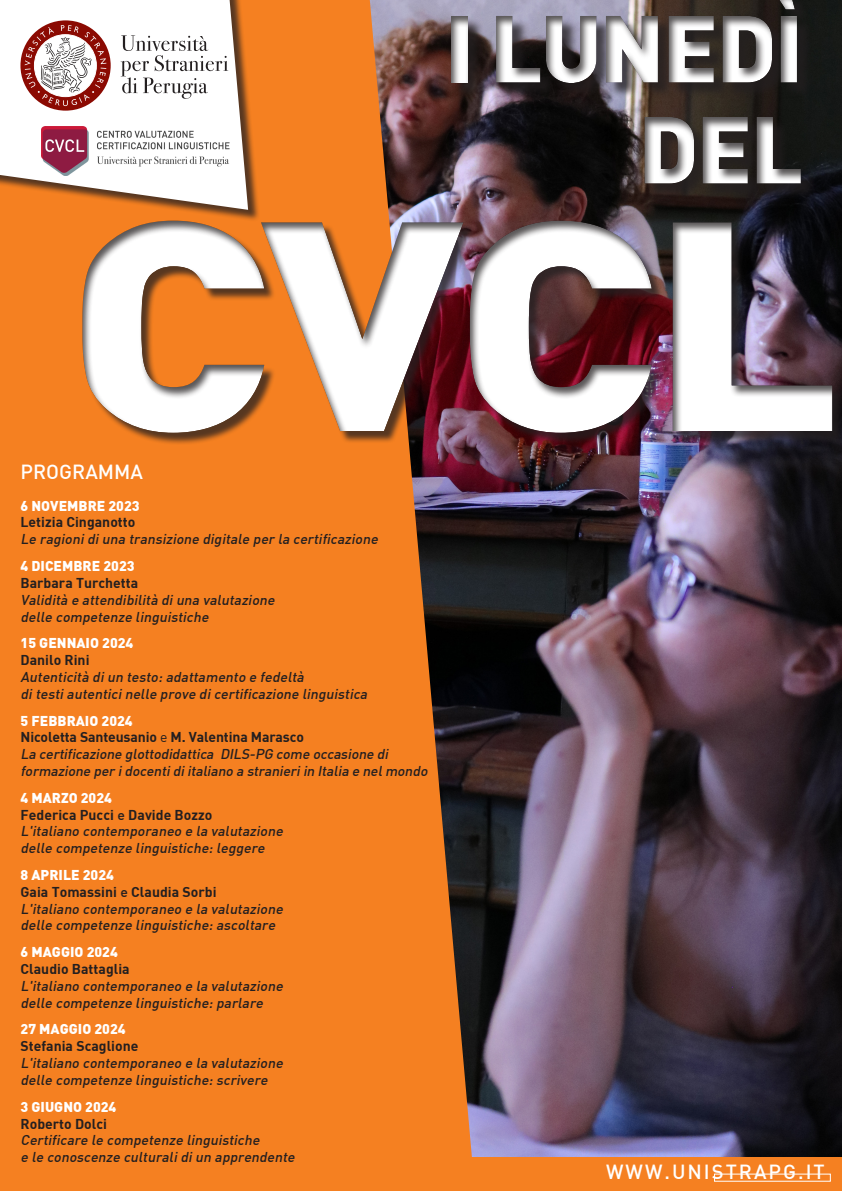
<style>
.page{position:relative;width:842px;height:1191px;background:#fff}
.page>*{position:absolute;margin:0;border:0;box-sizing:border-box;transform-origin:0 0}
.t1{font:900 293.1px "DIN";color:#fff;scale:1.15 1}
.t2{font:900 93.4px/101px "DIN";letter-spacing:-.03em;color:#fff;text-align:right}
.t3{font:500 20px "DIN";letter-spacing:.1em;color:#fff}
.t4{font:500 20px "DIN";color:#fff}
.t5{font:italic 500 14px "DIN";color:#231f20}
.t6{font:14px "DIN Bold";color:#231f20}
.t7{font:900 14px "DIN";color:#fff}
.s1{font-family:"DIN"}
.s2{font-family:"DIN";font-weight:500}
</style>
<div class="page">
<div style="left:0;top:1156px;width:842px;height:35px;background:#f58021"></div>
<img style="left:475px;top:491px;width:367px;height:665px">
<svg style="left:0;top:222px;width:475px;height:935px;background:#e57921"></svg>
<div style="left:247px;top:0;width:595px;height:255px;background:#231f20;opacity:.75"></div>
<div style="left:24px;top:128px;width:818px;height:363px;background:#231f20;opacity:.75"></div>
<div style="left:0;top:0;width:260px;height:222px;background:#231f20;opacity:.75"></div>
<svg style="left:0;top:0;width:248px;height:210px"></svg>
<svg style="left:20px;top:20px;width:91px;height:91px"></svg>
<svg style="left:121px;top:35px;width:107px;height:64px"></svg>
<svg style="left:25px;top:25px;width:81px;height:81px"></svg>
<img style="left:41px;top:126px;width:189px;height:49px">
<h2 class="t2" style="left:444px;top:-7px;width:361px">I LUNEDÌ<br>DEL</h2>
<h1 class="t1" style="left:66px;top:129px;width:677px">CVCL</h1>
<p class="t4" style="left:21px;top:459px;width:124px">PROGRAMMA</p>
<p class="t7" style="left:21px;top:496px;width:121px">6 NOVEMBRE 2023</p>
<p class="t6" style="left:21px;top:513px;width:116px">Letizia Cinganotto</p>
<p class="t5" style="left:21px;top:530px;width:362px">Le ragionidiuna transizione digitale per la certificazione</p>
<p class="t7" style="left:21px;top:556px;width:116px">4 DICEMBRE 2023</p>
<p class="t6" style="left:21px;top:573px;width:119px">Barbara Turchetta</p>
<p class="t5" style="left:21px;top:590px;width:259px">Validità e attendibilità diuna valutazione</p>
<p class="t5" style="left:21px;top:607px;width:192px">delle competenze linguistiche</p>
<p class="t7" style="left:21px;top:634px;width:114px">15 GENNAIO 2024</p>
<p class="t6" style="left:21px;top:651px;width:70px">Danilo Rini</p>
<p class="t5" style="left:21px;top:668px;width:288px">Autenticità diun testo:adattamento e fedeltà</p>
<p class="t5" style="left:21px;top:684px;width:351px">ditestiautenticinelle prove dicertificazione linguistica</p>
<p class="t7" style="left:21px;top:711px;width:114px">5 FEBBRAIO 2024</p>
<p class="t6" style="left:21px;top:728px;width:285px">Nicoletta Santeusanio <span class="s1">e</span> M. Valentina Marasco</p>
<p class="t5" style="left:21px;top:745px;width:372px">La certificazione glottodidattica DILS-PG come occasione di</p>
<p class="t5" style="left:21px;top:762px;width:411px">formazione per idocentidiitaliano a stranieriin Italia e nelmondo</p>
<p class="t7" style="left:21px;top:788px;width:93px">4 MARZO 2024</p>
<p class="t6" style="left:21px;top:805px;width:193px">Federica Pucci <span class="s2">e</span> Davide Bozzo</p>
<p class="t5" style="left:21px;top:822px;width:267px">L'italiano contemporaneo e la valutazione</p>
<p class="t5" style="left:21px;top:839px;width:249px">delle competenze linguistiche:leggere</p>
<p class="t7" style="left:21px;top:865px;width:95px">8 APRILE 2024</p>
<p class="t6" style="left:21px;top:882px;width:197px">Gaia Tomassini <span class="s2">e</span> Claudia Sorbi</p>
<p class="t5" style="left:21px;top:899px;width:267px">L'italiano contemporaneo e la valutazione</p>
<p class="t5" style="left:21px;top:916px;width:259px">delle competenze linguistiche:ascoltare</p>
<p class="t7" style="left:21px;top:942px;width:99px">6 MAGGIO 2024</p>
<p class="t6" style="left:21px;top:959px;width:111px">Claudio Battaglia</p>
<p class="t5" style="left:21px;top:976px;width:267px">L'italiano contemporaneo e la valutazione</p>
<p class="t5" style="left:21px;top:993px;width:247px">delle competenze linguistiche:parlare</p>
<p class="t7" style="left:21px;top:1020px;width:107px">27 MAGGIO 2024</p>
<p class="t6" style="left:21px;top:1037px;width:119px">Stefania Scaglione</p>
<p class="t5" style="left:21px;top:1054px;width:267px">L'italiano contemporaneo e la valutazione</p>
<p class="t5" style="left:21px;top:1070px;width:252px">delle competenze linguistiche:scrivere</p>
<p class="t7" style="left:21px;top:1097px;width:97px">3 GIUGNO 2024</p>
<p class="t6" style="left:21px;top:1114px;width:88px">Roberto Dolci</p>
<p class="t5" style="left:21px;top:1131px;width:243px">Certificare le competenze linguistiche</p>
<p class="t5" style="left:21px;top:1148px;width:279px">e le conoscenze culturalidiun apprendente</p>
<p class="t3" style="left:606px;top:1159px;width:220px">WWW.UNISTRAPG.IT</p>
</div>
